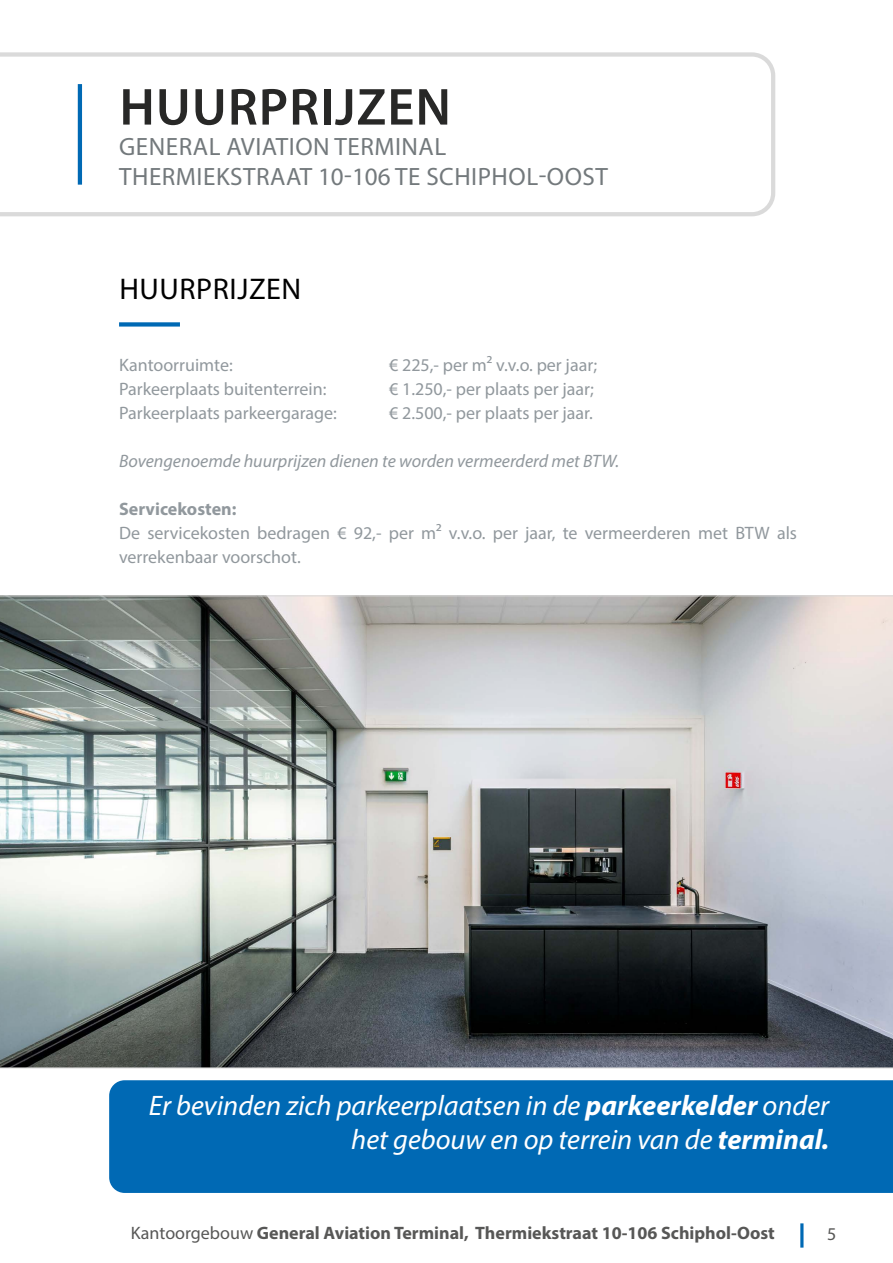
<style>
.page{position:relative;width:893px;height:1263px;background:#fff}
.page>*{position:absolute;margin:0;border:0;box-sizing:border-box;transform-origin:0 0}
.t1{font:600 52.5px "Myriad Pro";letter-spacing:.02em;color:#282827}
.t2{font:30px "Myriad Pro";letter-spacing:.02em;color:#000}
.t3{font:italic 28.35px/33.9px "Myriad Pro";color:#fff;text-align:right}
.t4{font:25.05px/30.2px "Myriad Pro";letter-spacing:.02em;color:#73797c}
.t5{font:18px/24px "Myriad Pro";color:#91989d}
.t6{font:700 18px "Myriad Pro";color:#575756}
.t7{font:italic 18px "Myriad Pro";color:#91989d}
.t8{font:700 18px "Myriad Pro";color:#91989d}
.t9{font:18px "Myriad Pro";color:#575756}
.s1{font-weight:700}
.s2{font-weight:400}
</style>
<div class="page">
<hr style="left:800px;top:1223px;width:3px;height:24px;background:#0069b4">
<svg style="left:0;top:52px;width:775px;height:164px"></svg>
<hr style="left:78px;top:84px;width:4px;height:101px;background:#0069b4">
<div style="left:119px;top:322px;width:61px;height:5px;background:#0069b4"></div>
<svg style="left:0;top:595px;width:893px;height:473px;background:#969a9b"></svg>
<div style="left:109px;top:1080px;width:784px;height:113px;background:#0069b4"></div>
<h1 class="t1" style="left:119px;top:74px;width:333px">HUURPRIJZEN</h1>
<h3 class="t4" style="left:119px;top:131px;width:490px">GENERAL AVIATION TERMINAL<br>THERMIEKSTRAAT 10-106 TE SCHIPHOL-OOST</h3>
<h2 class="t2" style="left:119px;top:271px;width:183px">HUURPRIJZEN</h2>
<p class="t5" style="left:119px;top:353px;width:115px">Kantoorruimte:</p>
<p class="t5" style="left:389px;top:353px;width:210px">€ 225,- per m² v.v.o. per jaar;</p>
<p class="t5" style="left:119px;top:377px;width:209px">Parkeerplaats buitenterrein:</p>
<p class="t5" style="left:389px;top:377px;width:206px">€ 1.250,- per plaats per jaar;</p>
<p class="t5" style="left:119px;top:401px;width:219px">Parkeerplaats parkeergarage:</p>
<p class="t5" style="left:389px;top:401px;width:205px">€ 2.500,- per plaats per jaar.</p>
<p class="t7" style="left:119px;top:450px;width:502px">Bovengenoemde huurprijzen dienen te worden vermeerderd met BTW.</p>
<p class="t8" style="left:119px;top:497px;width:119px">Servicekosten:</p>
<p class="t5" style="left:119px;top:521px;width:679px">De servicekosten bedragen € 92,- per m² v.v.o. per jaar, te vermeerderen met BTW als verrekenbaar voorschot.</p>
<h3 class="t3" style="left:149px;top:1088px;width:682px">Er bevinden zich parkeerplaatsen in de <span class="s1">parkeerkelder</span> onder het gebouw en op terrein van de <span class="s1">terminal.</span></h3>
<p class="t6" style="left:131px;top:1221px;width:645px"><span class="s2">Kantoorgebouw</span> General Aviation Terminal, Thermiekstraat 10-106 Schiphol-Oost</p>
<p class="t9" style="left:827px;top:1222px;width:11px">5</p>
</div>
